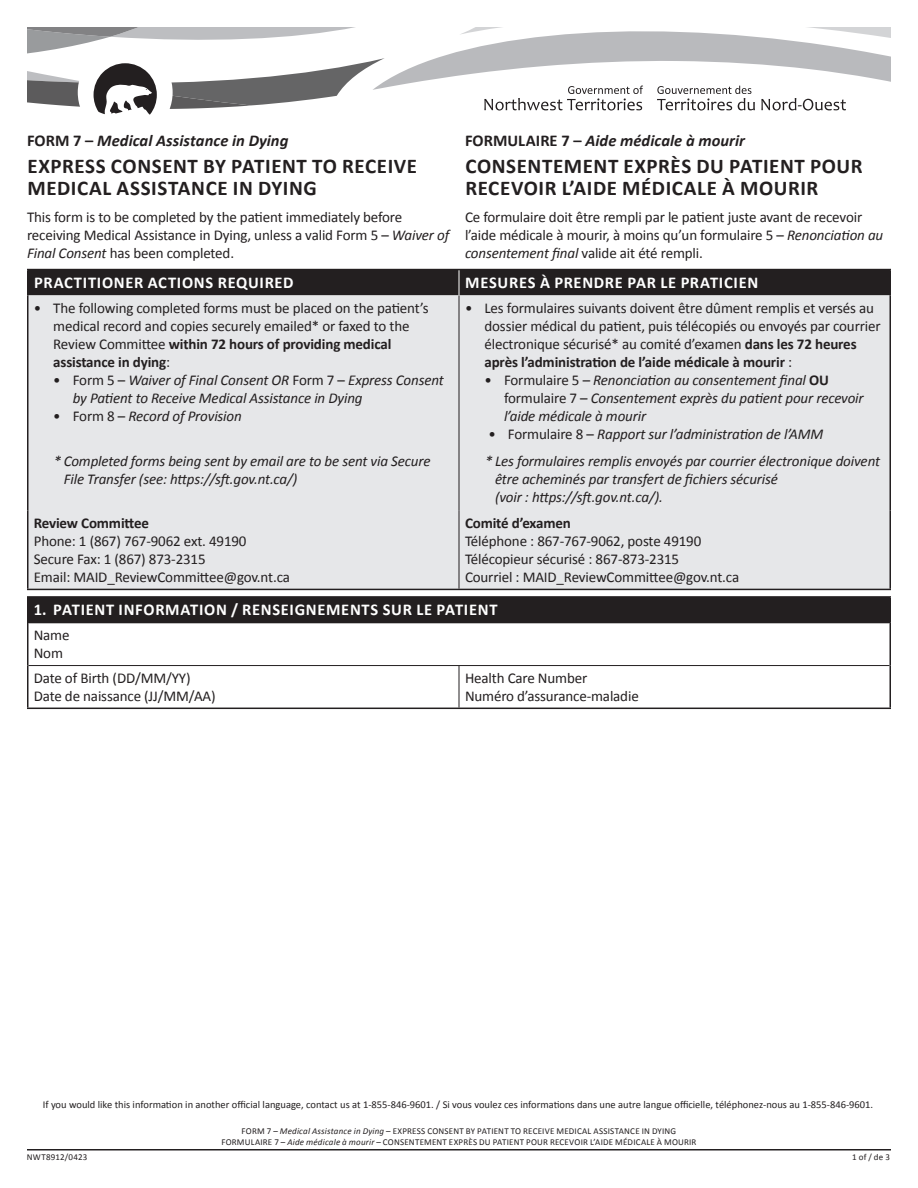
<style>
.page{position:relative;width:918px;height:1188px;background:#fff}
.page>*{position:absolute;margin:0;border:0;box-sizing:border-box;transform-origin:0 0}
.t1{font:700 21px/22.5px "Calibri";letter-spacing:.025em;color:#231f20}
.t2{font:700 16.5px "Calibri";letter-spacing:.04em;color:#fff}
.t3{font:italic 700 16.5px "Calibri";letter-spacing:.005em;color:#231f20}
.t4{font:15px/18px "Calibri";letter-spacing:-.01em;color:#231f20}
.t5{font:italic 15px/18px "Calibri";letter-spacing:-.01em;color:#231f20}
.t6{font:700 15px "Calibri";letter-spacing:-.01em;color:#231f20}
.t7{font:10.5px "Calibri";color:#231f20}
.t8{font:9px/10.8px "Calibri";letter-spacing:.02em;color:#231f20;text-align:center}
.s1{font-style:normal}
.s2{font-style:italic}
.s3{font-weight:700}
.s4{font-weight:700;font-style:normal}
</style>
<div class="page">
<hr style="left:27px;top:1149px;width:864px;height:1px;background:#231f20">
<svg style="left:27px;top:27px;width:864px;height:88px"></svg>
<div style="left:28px;top:295px;width:862px;height:294px;background:#e6e7e9"></div>
<hr style="left:27px;top:269px;width:432px;height:1px;background:#231f20">
<hr style="left:459px;top:269px;width:432px;height:1px;background:#231f20">
<hr style="left:27px;top:511px;width:1px;height:78px;background:#231f20">
<hr style="left:27px;top:295px;width:1px;height:216px;background:#231f20">
<hr style="left:890px;top:295px;width:1px;height:216px;background:#231f20">
<hr style="left:890px;top:511px;width:1px;height:78px;background:#231f20">
<hr style="left:459px;top:295px;width:1px;height:216px;background:#231f20">
<hr style="left:459px;top:511px;width:1px;height:78px;background:#231f20">
<div style="left:27px;top:270px;width:864px;height:25px;background:#231f20"></div>
<hr style="left:27px;top:589px;width:432px;height:1px;background:#231f20">
<hr style="left:459px;top:589px;width:432px;height:1px;background:#231f20">
<div style="left:28px;top:597px;width:862px;height:26px;background:#231f20"></div>
<hr style="left:27px;top:596px;width:432px;height:2px;background:#231f20">
<svg style="left:27px;top:598px;width:1px;height:25px"></svg>
<hr style="left:459px;top:596px;width:432px;height:2px;background:#231f20">
<svg style="left:890px;top:598px;width:1px;height:25px"></svg>
<hr style="left:27px;top:623px;width:1px;height:43px;background:#231f20">
<hr style="left:890px;top:623px;width:1px;height:43px;background:#231f20">
<hr style="left:27px;top:666px;width:1px;height:42px;background:#231f20">
<hr style="left:890px;top:666px;width:1px;height:42px;background:#231f20">
<hr style="left:27px;top:708px;width:432px;height:1px;background:#231f20">
<hr style="left:459px;top:708px;width:432px;height:1px;background:#231f20">
<hr style="left:28px;top:665px;width:431px;height:1px;background:#231f20">
<hr style="left:459px;top:665px;width:431px;height:1px;background:#231f20">
<hr style="left:459px;top:666px;width:1px;height:42px;background:#231f20">
<p class="t3" style="left:27px;top:130px;width:263px"><span class="s1">FORM 7 –</span> Medical Assistance in Dying</p>
<h1 class="t1" style="left:27px;top:155px;width:391px">EXPRESS CONSENT BY PATIENT TO RECEIVE<br>MEDICAL ASSISTANCE IN DYING</h1>
<p class="t4" style="left:27px;top:208px;width:424px">This form is to be completed by the patient immediately before receiving Medical Assistance in Dying, unless a valid Form 5 – <span class="s2">Waiver of<br>Final Consent</span> has been completed.</p>
<p class="t3" style="left:465px;top:130px;width:281px"><span class="s1">FORMULAIRE 7 –</span> Aide médicale à mourir</p>
<h1 class="t1" style="left:465px;top:154px;width:399px">CONSENTEMENT EXPRÈS DU PATIENT POUR<br>RECEVOIR L’AIDE MÉDICALE À MOURIR</h1>
<p class="t4" style="left:465px;top:208px;width:420px">Ce formulaire doit être rempli par le patient juste avant de recevoir l’aide médicale à mourir, à moins qu’un formulaire 5 – <span class="s2">Renonciation au consentement final</span> valide ait été rempli.</p>
<p class="t2" style="left:34px;top:272px;width:261px">PRACTITIONER ACTIONS REQUIRED</p>
<p class="t2" style="left:465px;top:272px;width:294px">MESURES À PRENDRE PAR LE PRATICIEN</p>
<p class="t4" style="left:53px;top:299px;width:377px;text-indent:-20px">• The following completed forms must be placed on the patient’s medical record and copies securely emailed* or faxed to the Review Committee <span class="s3">within 72 hours of providing medical assistance in dying</span>:</p>
<p class="t5" style="left:73px;top:370px;width:373px;text-indent:-20px"><span class="s1">• Form 5 –</span> Waiver of Final Consent OR <span class="s1">Form 7 –</span> Express Consent by Patient to Receive Medical Assistance in Dying</p>
<p class="t5" style="left:53px;top:406px;width:190px"><span class="s1">• Form 8 –</span> Record of Provision</p>
<p class="t5" style="left:64px;top:451px;width:368px;text-indent:-10px">* Completed forms being sent by email are to be sent via Secure<br>File Transfer (see: https://sft.gov.nt.ca/)</p>
<p class="t4" style="left:484px;top:299px;width:398px;text-indent:-20px">• Les formulaires suivants doivent être dûment remplis et versés au dossier médical du patient, puis télécopiés ou envoyés par courrier électronique sécurisé* au comité d’examen <span class="s3">dans les 72 heures après l’administration de l’aide médicale à mourir</span> :</p>
<p class="t5" style="left:504px;top:370px;width:361px;text-indent:-20px"><span class="s1">• Formulaire 5 –</span> Renonciation au consentement final <span class="s4">OU </span><span class="s1">formulaire 7 –</span> Consentement exprès du patient pour recevoir l’aide médicale à mourir</p>
<p class="t5" style="left:485px;top:420px;width:397px;line-height:27px"><span class="s1">• Formulaire 8 –</span> Rapport sur l’administration de l’AMM<br>* Les formulaires remplis envoyés par courrier électronique doivent</p>
<p class="t5" style="left:495px;top:469px;width:285px">être acheminés par transfert de fichiers sécurisé (voir : https://sft.gov.nt.ca/).</p>
<p class="t6" style="left:465px;top:513px;width:107px">Comité d’examen</p>
<p class="t4" style="left:465px;top:532px;width:276px">Téléphone : 867-767-9062, poste 49190<br>Télécopieur sécurisé : 867-873-2315<br>Courriel : MAID_ReviewCommittee@gov.nt.ca</p>
<p class="t2" style="left:34px;top:599px;width:465px">1. PATIENT INFORMATION / RENSEIGNEMENTS SUR LE PATIENT</p>
<p class="t4" style="left:34px;top:626px;width:37px">Name<br>Nom</p>
<p class="t4" style="left:34px;top:669px;width:183px">Date of Birth (DD/MM/YY)<br>Date de naissance (JJ/MM/AA)</p>
<p class="t4" style="left:465px;top:669px;width:175px">Health Care Number<br>Numéro d’assurance-maladie</p>
<p class="t6" style="left:34px;top:513px;width:117px">Review Committee</p>
<p class="t4" style="left:34px;top:532px;width:258px">Phone: 1 (867) 767-9062 ext. 49190<br>Secure Fax: 1 (867) 873-2315<br>Email: MAID_ReviewCommittee@gov.nt.ca</p>
<p class="t7" style="left:43px;top:1098px;width:832px">If you would like this information in another official language, contact us at 1-855-846-9601. / Si vous voulez ces informations dans une autre langue officielle, téléphonez-nous au 1-855-846-9601.</p>
<p class="t8" style="left:221px;top:1125px;width:477px">FORM 7 – <span class="s2">Medical Assistance in Dying</span> – EXPRESS CONSENT BY PATIENT TO RECEIVE MEDICAL ASSISTANCE IN DYING<br>FORMULAIRE 7 – <span class="s2">Aide médicale à mourir</span> – CONSENTEMENT EXPRÈS DU PATIENT POUR RECEVOIR L’AIDE MÉDICALE À MOURIR</p>
<p class="t8" style="left:27px;top:1152px;width:62px">NWT8912/0423</p>
<p class="t8" style="left:852px;top:1152px;width:39px">1 of / de 3</p>
</div>
